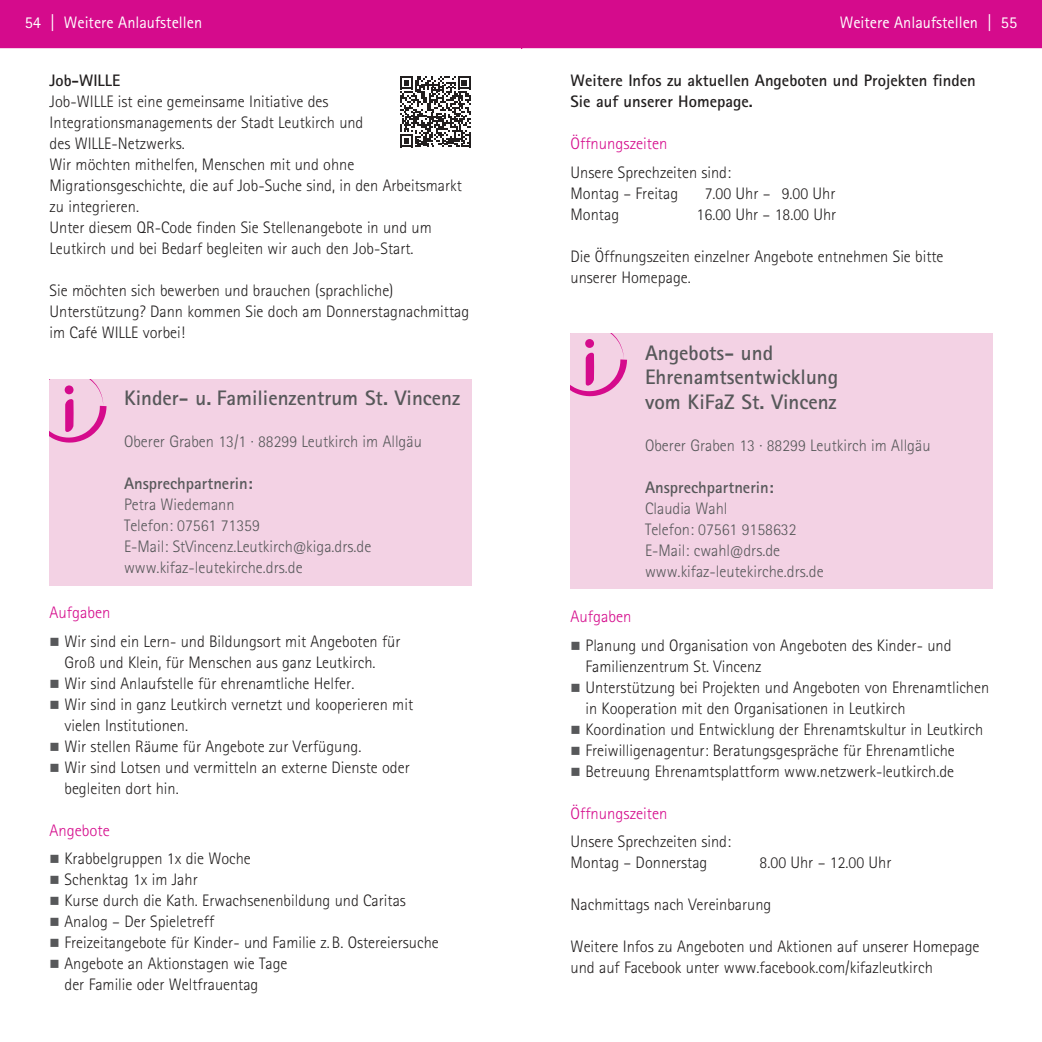
<style>
.page{position:relative;width:1042px;height:1042px;background:#fff}
.page>*{position:absolute;margin:0;border:0;box-sizing:border-box;transform-origin:0 0}
.t1{font:700 21px/24.5px "Rotis Sans Serif Pro";color:#57585a}
.t2{font:300 16.62px/21px "Rotis Sans Serif Pro";color:#221f1f}
.t3{font:300 16.62px/21px "Rotis Sans Serif Pro";color:#57585a}
.t4{font:700 16.62px/21px "Rotis Sans Serif Pro";color:#221f1f}
.t5{font:300 16.62px "Rotis Sans Serif Pro";color:#d50b8c}
.t6{font:16.62px "Rotis Sans Serif Pro";color:#fff}
.t7{font:700 16.62px "Rotis Sans Serif Pro";color:#57585a}
.s1{color:#57585a}
</style>
<div class="page">
<div style="left:0;top:0;width:521px;height:49px;background:#d50b8c"></div>
<div style="left:521px;top:0;width:521px;height:49px;background:#d50b8c"></div>
<hr style="left:0;top:48px;width:521px;height:2px;background:#fff">
<hr style="left:522px;top:48px;width:520px;height:2px;background:#fff">
<div style="left:570px;top:333px;width:422px;height:256px;background:#f3d2e4"></div>
<svg style="left:570px;top:333px;width:57px;height:63px"></svg>
<div style="left:50px;top:379px;width:422px;height:207px;background:#f3d2e4"></div>
<svg style="left:50px;top:379px;width:57px;height:63px"></svg>
<svg style="left:400px;top:76px;width:71px;height:71px"></svg>
<p class="t6" style="left:25px;top:14px;width:179px">54 | Weitere Anlaufstellen</p>
<p class="t6" style="left:840px;top:14px;width:179px">Weitere Anlaufstellen | 55</p>
<p class="t4" style="left:50px;top:70px;width:72px">Job-WILLE</p>
<p class="t2" style="left:50px;top:91px;width:414px">Job-WILLE ist eine gemeinsame Initiative des Integrationsmanagements der Stadt Leutkirch und<br>des WILLE-Netzwerks.<br>Wir möchten mithelfen, Menschen mit und ohne Migrationsgeschichte, die auf Job-Suche sind, in den Arbeitsmarkt zu integrieren.<br>Unter diesem QR-Code finden Sie Stellenangebote in und um Leutkirch und bei Bedarf begleiten wir auch den Job-Start.</p>
<p class="t2" style="left:50px;top:280px;width:421px">Sie möchten sich bewerben und brauchen (sprachliche)<br>Unterstützung? Dann kommen Sie doch am Donnerstagnachmittag im Café WILLE vorbei!</p>
<p class="t1" style="left:124px;top:385px;width:338px">Kinder- u. Familienzentrum St. Vincenz</p>
<p class="t3" style="left:124px;top:431px;width:299px">Oberer Graben 13/1 · 88299 Leutkirch im Allgäu</p>
<p class="t7" style="left:124px;top:474px;width:130px">Ansprechpartnerin:</p>
<p class="t3" style="left:124px;top:494px;width:249px">Petra Wiedemann<br>Telefon: 07561 71359<br>E-Mail: StVincenz.Leutkirch@kiga.drs.de www.kifaz-leutekirche.drs.de</p>
<p class="t5" style="left:50px;top:604px;width:62px">Aufgaben</p>
<p class="t2" style="left:50px;top:631px;width:352px;text-align:center"><span class="s1">■</span> Wir sind ein Lern- und Bildungsort mit Angeboten für<br>Groß und Klein, für Menschen aus ganz Leutkirch.</p>
<p class="t2" style="left:50px;top:673px;width:306px"><span class="s1">■</span> Wir sind Anlaufstelle für ehrenamtliche Helfer.</p>
<p class="t2" style="left:64px;top:694px;width:350px;text-indent:-15px"><span class="s1">■</span> Wir sind in ganz Leutkirch vernetzt und kooperieren mit vielen Institutionen.</p>
<p class="t2" style="left:50px;top:736px;width:313px"><span class="s1">■</span> Wir stellen Räume für Angebote zur Verfügung.</p>
<p class="t2" style="left:64px;top:757px;width:347px;text-indent:-15px"><span class="s1">■</span> Wir sind Lotsen und vermitteln an externe Dienste oder begleiten dort hin.</p>
<p class="t5" style="left:50px;top:821px;width:62px">Angebote</p>
<p class="t2" style="left:50px;top:848px;width:203px"><span class="s1">■</span> Krabbelgruppen 1x die Woche</p>
<p class="t2" style="left:50px;top:869px;width:150px"><span class="s1">■</span> Schenktag 1x im Jahr</p>
<p class="t2" style="left:50px;top:890px;width:358px"><span class="s1">■</span> Kurse durch die Kath. Erwachsenenbildung und Caritas</p>
<p class="t2" style="left:50px;top:911px;width:166px"><span class="s1">■</span> Analog – Der Spieletreff</p>
<p class="t2" style="left:50px;top:932px;width:391px"><span class="s1">■</span> Freizeitangebote für Kinder- und Familie z. B. Ostereiersuche</p>
<p class="t2" style="left:64px;top:953px;width:224px;text-indent:-15px"><span class="s1">■</span> Angebote an Aktionstagen wie Tage der Familie oder Weltfrauentag</p>
<p class="t4" style="left:570px;top:70px;width:407px">Weitere Infos zu aktuellen Angeboten und Projekten finden<br>Sie auf unserer Homepage.</p>
<p class="t5" style="left:570px;top:135px;width:98px">Öffnungszeiten</p>
<p class="t2" style="left:570px;top:162px;width:162px">Unsere Sprechzeiten sind:<br>Montag – Freitag</p>
<p class="t2" style="left:705px;top:183px;width:132px">7.00 Uhr – 9.00 Uhr</p>
<p class="t2" style="left:570px;top:204px;width:50px">Montag</p>
<p class="t2" style="left:696px;top:204px;width:141px">16.00 Uhr – 18.00 Uhr</p>
<p class="t2" style="left:570px;top:246px;width:374px">Die Öffnungszeiten einzelner Angebote entnehmen Sie bitte unserer Homepage.</p>
<p class="t1" style="left:645px;top:340px;width:195px">Angebots- und<br>Ehrenamtsentwicklung vom KiFaZ St. Vincenz</p>
<p class="t3" style="left:645px;top:435px;width:287px">Oberer Graben 13 · 88299 Leutkirch im Allgäu</p>
<p class="t7" style="left:645px;top:478px;width:130px">Ansprechpartnerin:</p>
<p class="t3" style="left:645px;top:498px;width:180px">Claudia Wahl<br>Telefon: 07561 9158632<br>E-Mail: cwahl@drs.de www.kifaz-leutekirche.drs.de</p>
<p class="t5" style="left:570px;top:608px;width:62px">Aufgaben</p>
<p class="t2" style="left:585px;top:635px;width:367px;text-indent:-15px"><span class="s1">■</span> Planung und Organisation von Angeboten des Kinder- und<br>Familienzentrum St. Vincenz</p>
<p class="t2" style="left:585px;top:677px;width:405px;text-indent:-15px"><span class="s1">■</span> Unterstützung bei Projekten und Angeboten von Ehrenamtlichen in Kooperation mit den Organisationen in Leutkirch</p>
<p class="t2" style="left:570px;top:719px;width:414px"><span class="s1">■</span> Koordination und Entwicklung der Ehrenamtskultur in Leutkirch</p>
<p class="t2" style="left:570px;top:740px;width:386px"><span class="s1">■</span> Freiwilligenagentur: Beratungsgespräche für Ehrenamtliche</p>
<p class="t2" style="left:570px;top:761px;width:385px"><span class="s1">■</span> Betreuung Ehrenamtsplattform www.netzwerk-leutkirch.de</p>
<p class="t5" style="left:570px;top:804px;width:98px">Öffnungszeiten</p>
<p class="t2" style="left:570px;top:831px;width:162px">Unsere Sprechzeiten sind:<br>Montag – Donnerstag</p>
<p class="t2" style="left:759px;top:852px;width:133px">8.00 Uhr – 12.00 Uhr</p>
<p class="t2" style="left:570px;top:894px;width:202px">Nachmittags nach Vereinbarung</p>
<p class="t2" style="left:570px;top:936px;width:410px">Weitere Infos zu Angeboten und Aktionen auf unserer Homepage und auf Facebook unter www.facebook.com/kifazleutkirch</p>
</div>
